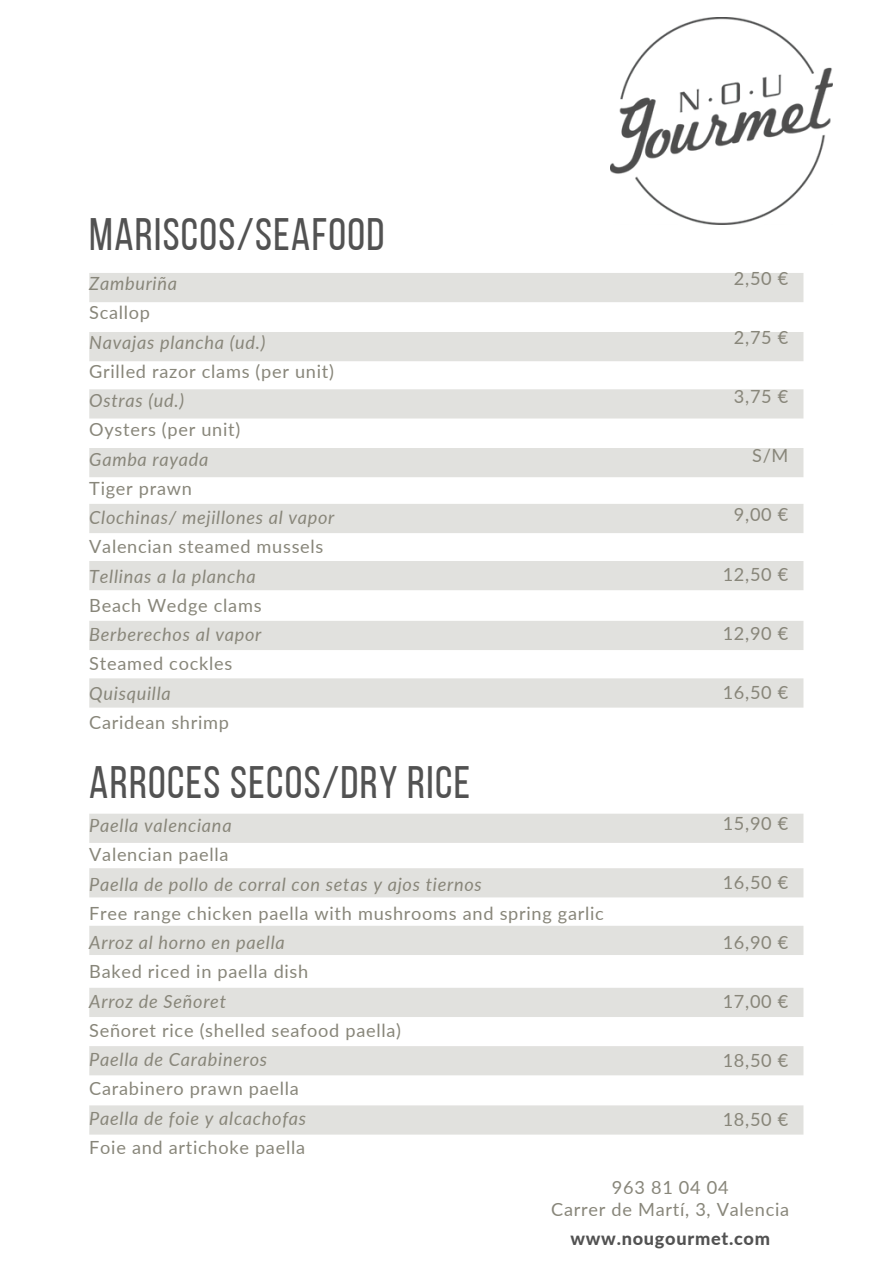
<style>
.page{position:relative;width:893px;height:1264px;background:#fff}
.page>*{position:absolute;margin:0;border:0;box-sizing:border-box;transform-origin:0 0}
.t1{font:45.45px "Bebas Neue";letter-spacing:.03em;color:#525252}
.t2{font:18.15px/21.9px "Lato";letter-spacing:.04em;color:#88867a;text-align:center}
.t3{font:italic 18.15px "Lato";letter-spacing:.04em;color:#88867a}
.t4{font:800 18.15px "Lato";letter-spacing:.04em;color:#525252}
</style>
<div class="page">
<img style="left:610px;top:18px;width:222px;height:207px">
<div style="left:89px;top:813px;width:714px;height:29px;background:#e1e1de"></div>
<div style="left:89px;top:925px;width:714px;height:30px;background:#e1e1de"></div>
<div style="left:89px;top:868px;width:714px;height:29px;background:#e1e1de"></div>
<div style="left:89px;top:273px;width:714px;height:29px;background:#e1e1de"></div>
<div style="left:89px;top:332px;width:714px;height:29px;background:#e1e1de"></div>
<div style="left:89px;top:389px;width:714px;height:29px;background:#e1e1de"></div>
<div style="left:89px;top:448px;width:714px;height:29px;background:#e1e1de"></div>
<div style="left:89px;top:987px;width:714px;height:30px;background:#e1e1de"></div>
<div style="left:89px;top:1046px;width:714px;height:29px;background:#e1e1de"></div>
<div style="left:89px;top:1105px;width:714px;height:29px;background:#e1e1de"></div>
<div style="left:89px;top:504px;width:714px;height:29px;background:#e1e1de"></div>
<div style="left:89px;top:561px;width:714px;height:29px;background:#e1e1de"></div>
<div style="left:89px;top:621px;width:714px;height:29px;background:#e1e1de"></div>
<div style="left:89px;top:678px;width:714px;height:29px;background:#e1e1de"></div>
<h1 class="t1" style="left:89px;top:216px;width:297px">MARISCOS/SEAFOOD</h1>
<p class="t3" style="left:89px;top:272px;width:89px">Zamburiña</p>
<p class="t2" style="left:89px;top:301px;width:62px">Scallop</p>
<p class="t3" style="left:89px;top:331px;width:178px">Navajas plancha (ud.)</p>
<p class="t2" style="left:89px;top:360px;width:246px">Grilled razor clams (per unit)</p>
<p class="t3" style="left:89px;top:389px;width:96px">Ostras (ud.)</p>
<p class="t2" style="left:89px;top:418px;width:152px">Oysters (per unit)</p>
<p class="t3" style="left:89px;top:448px;width:121px">Gamba rayada</p>
<p class="t2" style="left:89px;top:477px;width:104px">Tiger prawn</p>
<p class="t3" style="left:89px;top:506px;width:247px">Clochinas/ mejillones al vapor</p>
<p class="t2" style="left:89px;top:535px;width:236px">Valencian steamed mussels</p>
<p class="t3" style="left:89px;top:564px;width:168px">Tellinas a la plancha</p>
<p class="t2" style="left:89px;top:594px;width:174px">Beach Wedge clams</p>
<p class="t3" style="left:89px;top:623px;width:174px">Berberechos al vapor</p>
<p class="t2" style="left:89px;top:652px;width:144px">Steamed cockles</p>
<p class="t3" style="left:89px;top:681px;width:83px">Quisquilla</p>
<p class="t2" style="left:89px;top:710px;width:141px">Caridean shrimp</p>
<h1 class="t1" style="left:89px;top:763px;width:382px">ARROCES SECOS/DRY RICE</h1>
<p class="t3" style="left:89px;top:814px;width:144px">Paella valenciana</p>
<p class="t2" style="left:89px;top:843px;width:141px">Valencian paella</p>
<p class="t3" style="left:89px;top:872px;width:394px">Paella de pollo de corral con setas y ajos tiernos</p>
<p class="t2" style="left:89px;top:902px;width:516px">Free range chicken paella with mushrooms and spring garlic</p>
<p class="t3" style="left:89px;top:931px;width:197px">Arroz al horno en paella</p>
<p class="t2" style="left:89px;top:960px;width:220px">Baked riced in paella dish</p>
<p class="t3" style="left:89px;top:989px;width:138px">Arroz de Señoret</p>
<p class="t2" style="left:89px;top:1018px;width:313px">Señoret rice (shelled seafood paella)</p>
<p class="t3" style="left:89px;top:1048px;width:179px">Paella de Carabineros</p>
<p class="t2" style="left:89px;top:1077px;width:211px">Carabinero prawn paella</p>
<p class="t3" style="left:89px;top:1106px;width:218px">Paella de foie y alcachofas</p>
<p class="t2" style="left:89px;top:1135px;width:217px">Foie and artichoke paella</p>
<p class="t2" style="left:734px;top:267px;width:56px">2,50 €</p>
<p class="t2" style="left:734px;top:326px;width:56px">2,75 €</p>
<p class="t2" style="left:734px;top:385px;width:56px">3,75 €</p>
<p class="t2" style="left:752px;top:444px;width:38px">S/M</p>
<p class="t2" style="left:734px;top:503px;width:56px">9,00 €</p>
<p class="t2" style="left:722px;top:562px;width:67px">12,50 €</p>
<p class="t2" style="left:722px;top:621px;width:67px">12,90 €</p>
<p class="t2" style="left:722px;top:680px;width:67px">16,50 €</p>
<p class="t2" style="left:722px;top:812px;width:67px">15,90 €</p>
<p class="t2" style="left:722px;top:871px;width:67px">16,50 €</p>
<p class="t2" style="left:722px;top:930px;width:67px">16,90 €</p>
<p class="t2" style="left:722px;top:989px;width:67px">17,00 €</p>
<p class="t2" style="left:722px;top:1048px;width:67px">18,50 €</p>
<p class="t2" style="left:722px;top:1107px;width:67px">18,50 €</p>
<p class="t2" style="left:551px;top:1176px;width:239px">963 81 04 04<br>Carrer de Martí, 3, Valencia</p>
<p class="t4" style="left:570px;top:1226px;width:201px">www.nougourmet.com</p>
</div>
